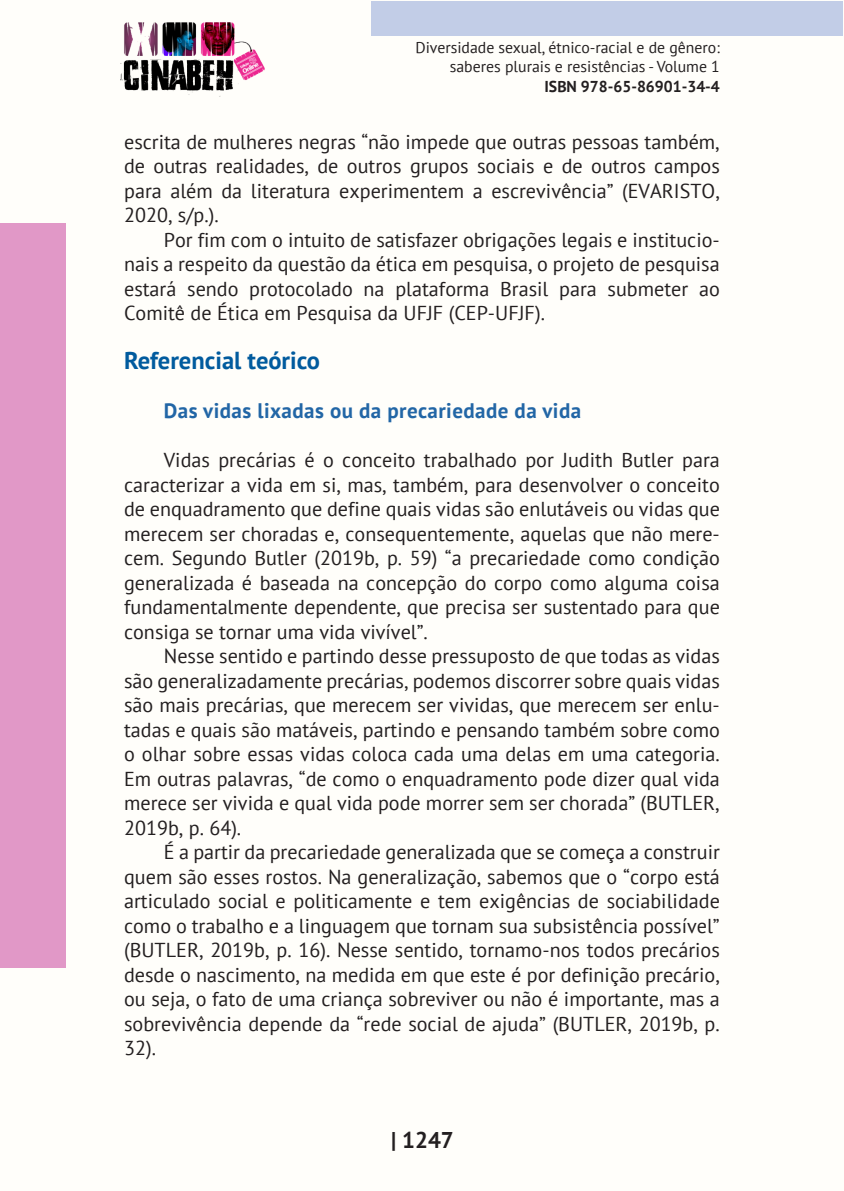
<style>
.page{position:relative;width:844px;height:1191px;background:#fff}
.page>*{position:absolute;margin:0;border:0;box-sizing:border-box;transform-origin:0 0}
._9_SUBTÍTULOS{font:700 24.5px "PT Sans";color:#015b9e}
.t1{font:700 22.75px "PT Sans";color:#231f20}
.SUBTÍTULO2{font:700 21px "PT Sans";letter-spacing:.02em;color:#2266a6}
._8_CORPO{font:20.12px/24.5px "PT Sans";color:#231f20;text-align:justify}
.t2{font:15.75px/18.9px "PT Sans";color:#231f20;text-align:right}
.t3{font:700 15.75px "PT Sans";color:#231f20}
</style>
<div class="page">
<div style="left:0;top:0;width:843px;height:1191px;background:#fffefa"></div>
<div style="left:371px;top:1px;width:471px;height:35px;background:#c2cde7"></div>
<div style="left:0;top:223px;width:65px;height:744px;background:#e198c7"></div>
<img style="left:120px;top:22px;width:144px;height:75px">
<p class="t2" style="left:415px;top:38px;width:306px">Diversidade sexual, étnico-racial e de gênero: saberes plurais e resistências - Volume 1</p>
<p class="t3" style="left:544px;top:76px;width:177px">ISBN 978-65-86901-34-4</p>
<p class="_8_CORPO" style="left:124px;top:129px;width:597px">escrita de mulheres negras “não impede que outras pessoas também, de outras realidades, de outros grupos sociais e de outros campos para além da literatura experimentem a escrevivência” (EVARISTO, 2020, s/p.).</p>
<p class="_8_CORPO" style="left:124px;top:227px;width:597px;text-indent:40px">Por fim com o intuito de satisfazer obrigações legais e institucio&shy;nais a respeito da questão da ética em pesquisa, o projeto de pesquisa estará sendo protocolado na plataforma Brasil para submeter ao Comitê de Ética em Pesquisa da UFJF (CEP-UFJF).</p>
<p class="_9_SUBTÍTULOS" style="left:124px;top:344px;width:197px">Referencial teórico</p>
<p class="SUBTÍTULO2" style="left:164px;top:397px;width:419px">Das vidas lixadas ou da precariedade da vida</p>
<p class="_8_CORPO" style="left:124px;top:447px;width:597px;text-indent:40px">Vidas precárias é o conceito trabalhado por Judith Butler para caracterizar a vida em si, mas, também, para desenvolver o conceito de enquadramento que define quais vidas são enlutáveis ou vidas que merecem ser choradas e, consequentemente, aquelas que não mere&shy;cem. Segundo Butler (2019b, p. 59) “a precariedade como condição generalizada é baseada na concepção do corpo como alguma coisa fundamentalmente dependente, que precisa ser sustentado para que consiga se tornar uma vida vivível”.</p>
<p class="_8_CORPO" style="left:124px;top:643px;width:597px;text-indent:40px">Nesse sentido e partindo desse pressuposto de que todas as vidas são generalizadamente precárias, podemos discorrer sobre quais vidas são mais precárias, que merecem ser vividas, que merecem ser enlu&shy;tadas e quais são matáveis, partindo e pensando também sobre como o olhar sobre essas vidas coloca cada uma delas em uma categoria.<br>Em outras palavras, “de como o enquadramento pode dizer qual vida merece ser vivida e qual vida pode morrer sem ser chorada” (BUTLER, 2019b, p. 64).</p>
<p class="_8_CORPO" style="left:124px;top:839px;width:597px;text-indent:40px">É a partir da precariedade generalizada que se começa a construir quem são esses rostos. Na generalização, sabemos que o “corpo está articulado social e politicamente e tem exigências de sociabilidade como o trabalho e a linguagem que tornam sua subsistência possível” (BUTLER, 2019b, p. 16). Nesse sentido, tornamo-nos todos precários desde o nascimento, na medida em que este é por definição precário, ou seja, o fato de uma criança sobreviver ou não é importante, mas a sobrevivência depende da “rede social de ajuda” (BUTLER, 2019b, p.<br>32).</p>
<p class="t1" style="left:391px;top:1125px;width:64px">| 1247</p>
</div>
